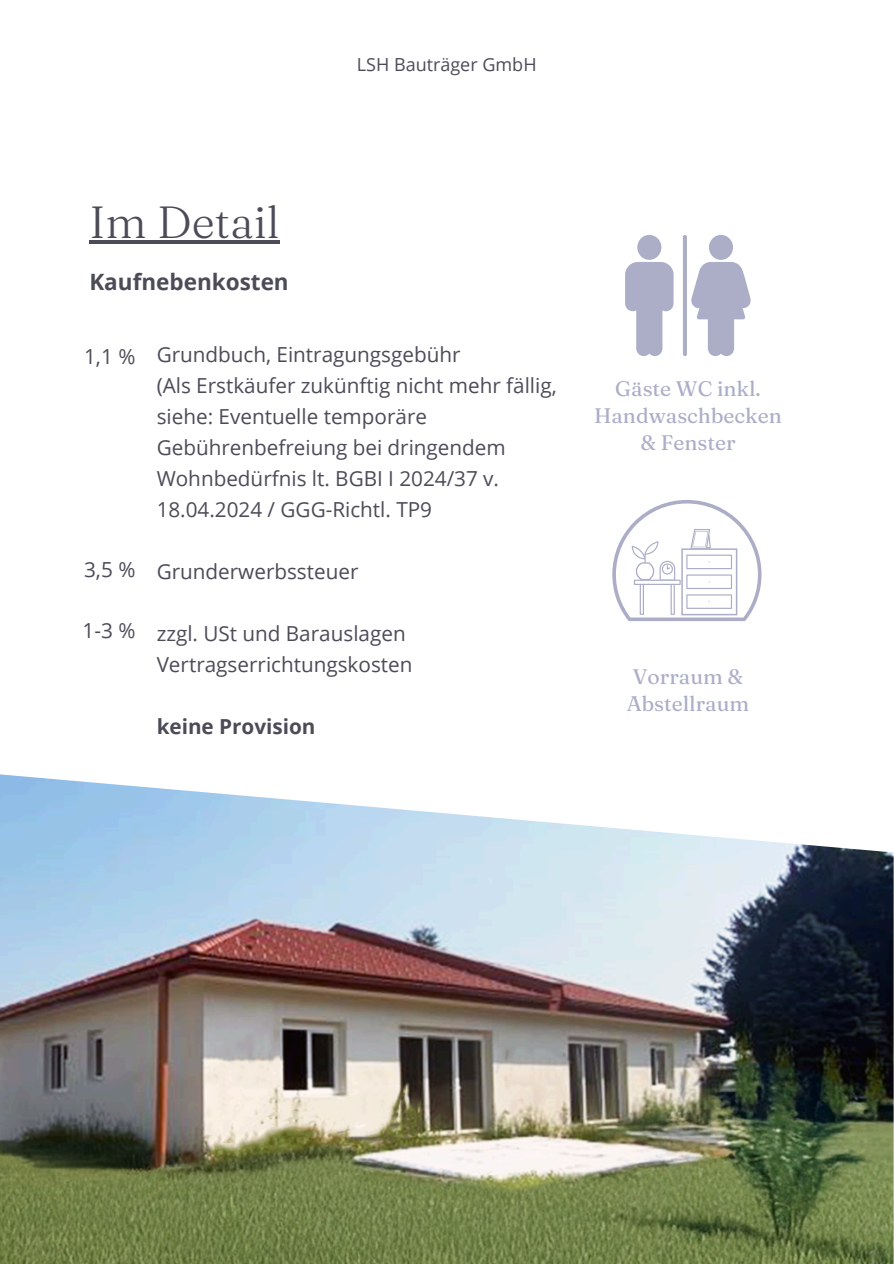
<style>
.page{position:relative;width:894px;height:1264px;background:#fff}
.page>*{position:absolute;margin:0;border:0;box-sizing:border-box;transform-origin:0 0}
.t1{font:300 45px "Fraunces 9 pt";color:#4b4c58}
.t2{font:700 22.5px "Open Sans";color:#4b4c58}
.t3{font:21px/27px "Fraunces 9 pt";color:#acaec8}
.t4{font:20.7px/31px "Open Sans";color:#4b4c58}
.t5{font:700 20.7px "Open Sans";color:#4b4c58}
.t6{font:18px "Open Sans";color:#4b4c58}
</style>
<div class="page">
<img style="left:0;top:774px;width:893px;height:489px">
<svg style="left:625px;top:235px;width:125px;height:121px"></svg>
<svg style="left:612px;top:500px;width:149px;height:121px"></svg>
<hr style="left:89px;top:240px;width:190px;height:4px;background:#4b4c58">
<h3 class="t6" style="left:357px;top:51px;width:181px">LSH Bauträger GmbH</h3>
<h3 class="t1" style="left:89px;top:194px;width:192px">Im Detail</h3>
<h3 class="t2" style="left:89px;top:266px;width:201px">Kaufnebenkosten</h3>
<p class="t4" style="left:84px;top:340px;width:53px">1,1 %</p>
<h1 class="t4" style="left:157px;top:338px;width:401px">Grundbuch, Eintragungsgebühr<br>(Als Erstkäufer zukünftig nicht mehr fällig, siehe: Eventuelle temporäre Gebührenbefreiung bei dringendem Wohnbedürfnis lt. BGBI I 2024/37 v.<br>18.04.2024 / GGG-Richtl. TP9</h1>
<h3 class="t4" style="left:84px;top:553px;width:53px">3,5 %</h3>
<h2 class="t4" style="left:157px;top:555px;width:203px">Grunderwerbssteuer</h2>
<p class="t4" style="left:82px;top:614px;width:54px">1-3 %</p>
<h3 class="t4" style="left:157px;top:617px;width:257px">zzgl. USt und Barauslagen<br>Vertragserrichtungskosten</h3>
<h3 class="t5" style="left:157px;top:712px;width:160px">keine Provision</h3>
<h2 class="t3" style="left:594px;top:375px;width:189px;text-align:center">Gäste WC inkl.<br>Handwaschbecken &amp; Fenster</h2>
<h3 class="t3" style="left:626px;top:663px;width:124px">Vorraum &amp;<br>Abstellraum</h3>
</div>
